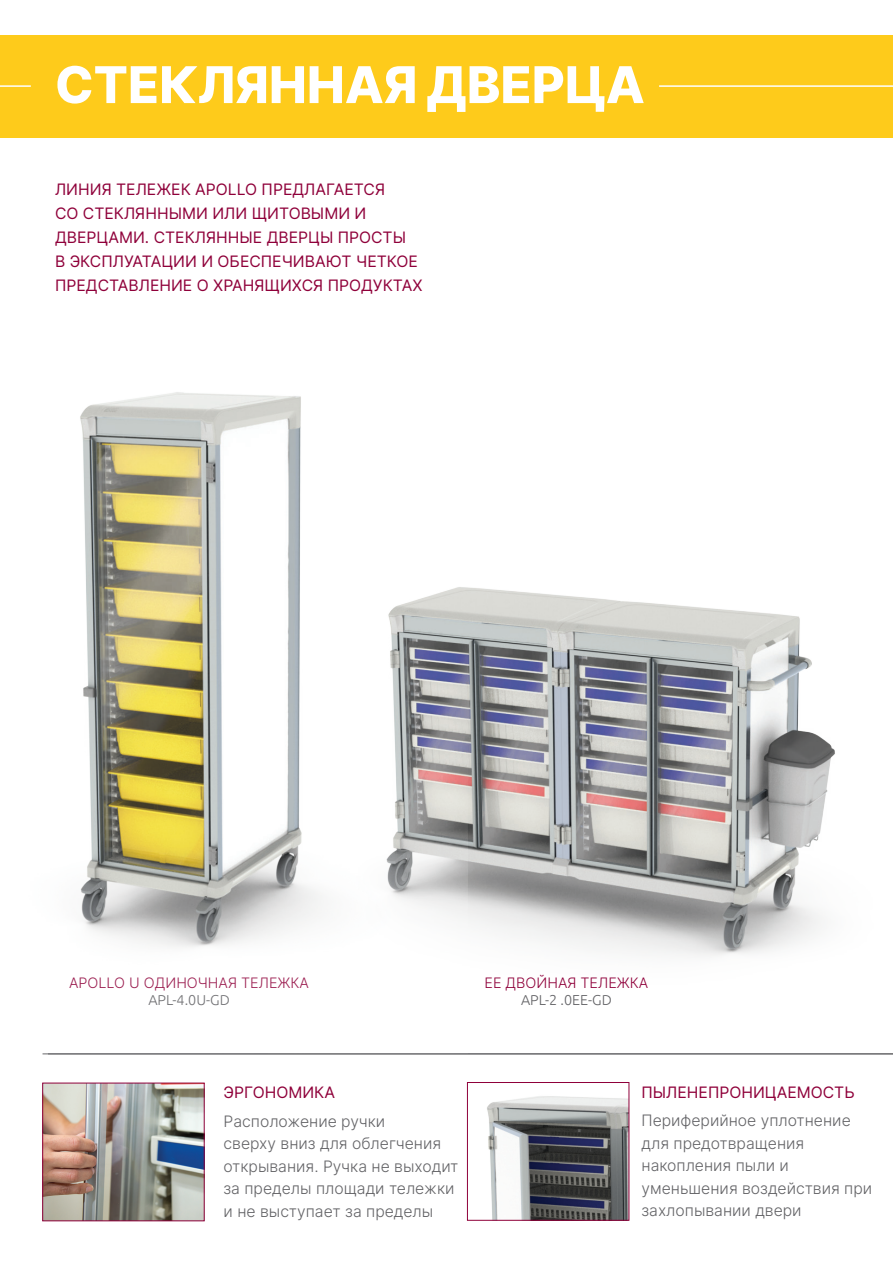
<style>
.page{position:relative;width:893px;height:1263px;background:#fff}
.page>*{position:absolute;margin:0;border:0;box-sizing:border-box;transform-origin:0 0}
.t1{font:800 50.7px "Inter";color:#fff}
.t2{font:300 15.75px/22.5px "Inter";color:#636366}
.t3{font:15.75px/24px "Inter";color:#8f003a}
.t4{font:300 14.4px "Inter";color:#8f003a}
.t5{font:300 14.4px "Ubuntu";color:#636366}
</style>
<div class="page">
<div style="left:0;top:35px;width:893px;height:102px;background:#fecb1b"></div>
<hr style="left:0;top:85px;width:31px;height:2px;background:#fff">
<hr style="left:659px;top:85px;width:234px;height:2px;background:#fff">
<hr style="left:43px;top:1053px;width:850px;height:1px;background:#636366">
<img style="left:468px;top:587px;width:367px;height:369px">
<img style="left:44px;top:1085px;width:158px;height:134px">
<div style="left:42px;top:1083px;width:162px;height:138px;border:1px solid #8f003a"></div>
<img style="left:487px;top:1096px;width:140px;height:122px">
<div style="left:467px;top:1082px;width:162px;height:138px;border:1px solid #8f003a"></div>
<img style="left:80px;top:392px;width:388px;height:555px">
<h1 class="t1" style="left:55px;top:48px;width:591px">СТЕКЛЯННАЯ ДВЕРЦА</h1>
<p class="t3" style="left:55px;top:177px;width:369px">ЛИНИЯ ТЕЛЕЖЕК APOLLO ПРЕДЛАГАЕТСЯ<br>СО СТЕКЛЯННЫМИ ИЛИ ЩИТОВЫМИ И ДВЕРЦАМИ. СТЕКЛЯННЫЕ ДВЕРЦЫ ПРОСТЫ<br>В ЭКСПЛУАТАЦИИ И ОБЕСПЕЧИВАЮТ ЧЕТКОЕ ПРЕДСТАВЛЕНИЕ О ХРАНЯЩИХСЯ ПРОДУКТАХ</p>
<p class="t4" style="left:69px;top:972px;width:241px">APOLLO U ОДИНОЧНАЯ ТЕЛЕЖКА</p>
<p class="t5" style="left:148px;top:991px;width:83px">APL-4.0U-GD</p>
<p class="t4" style="left:484px;top:972px;width:165px">ЕЕ ДВОЙНАЯ ТЕЛЕЖКА</p>
<p class="t5" style="left:521px;top:991px;width:92px">APL-2 .0EE-GD</p>
<p class="t3" style="left:224px;top:1080px;width:113px">ЭРГОНОМИКА</p>
<p class="t2" style="left:224px;top:1109px;width:236px">Расположение ручки<br>сверху вниз для облегчения открывания. Ручка не выходит за пределы площади тележки и не выступает за пределы</p>
<p class="t3" style="left:641px;top:1079px;width:215px">ПЫЛЕНЕПРОНИЦАЕМОСТЬ</p>
<p class="t2" style="left:641px;top:1109px;width:232px">Периферийное уплотнение для предотвращения накопления пыли и уменьшения воздействия при захлопывании двери</p>
</div>
